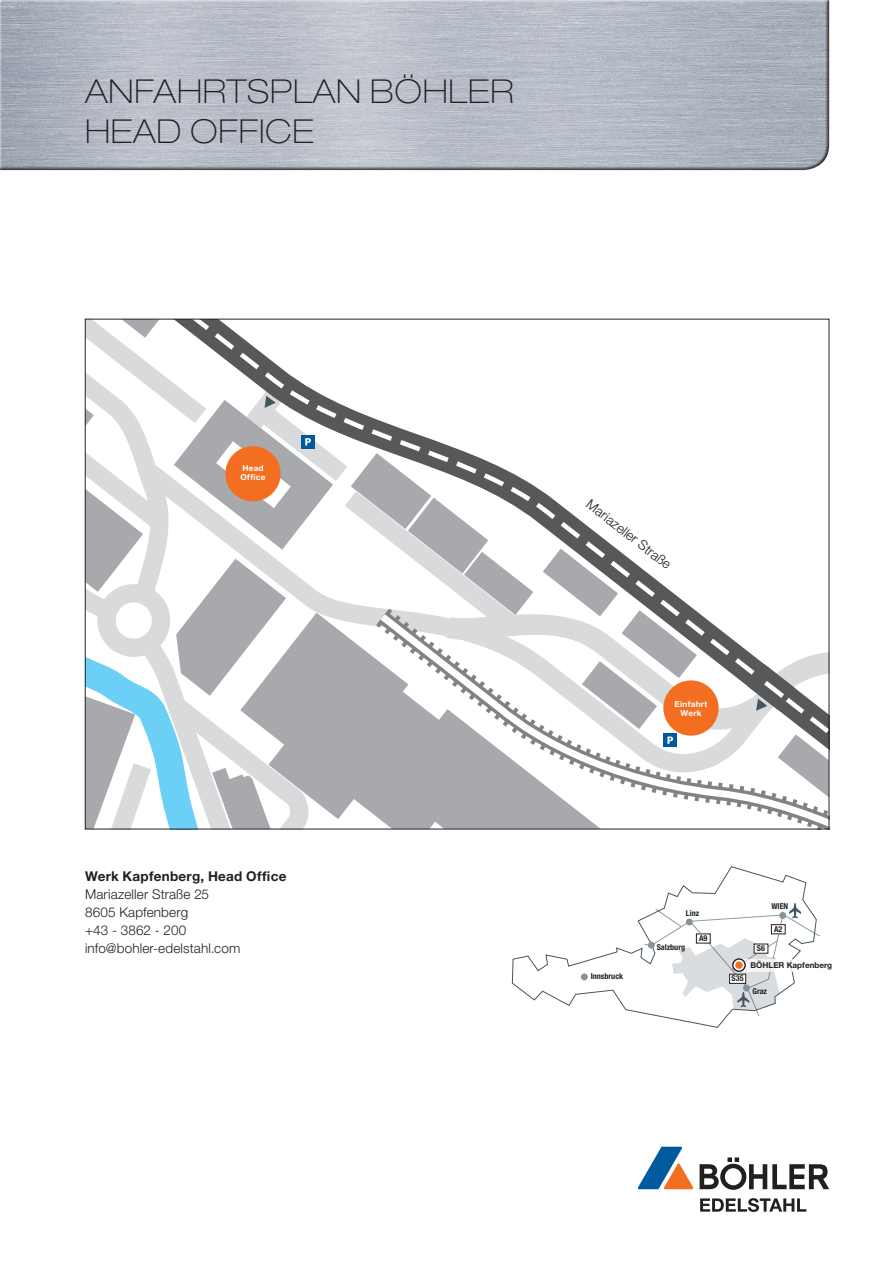
<style>
.page{position:relative;width:893px;height:1263px;background:#fff}
.page>*{position:absolute;margin:0;border:0;box-sizing:border-box;transform-origin:0 0}
.t1{font:100 expanded 33px/39.6px "Helvetica Neue LT Std";letter-spacing:.025em;color:#231f20}
.t2{font:300 13.5px/18px "Helvetica Neue LT Std";letter-spacing:.01em;color:#231f20}
.t3{font:700 13.5px "Helvetica Neue LT Std";letter-spacing:.02em;color:#231f20}
.t4{font:700 8.25px/9px "Helvetica Neue LT Std";letter-spacing:.03em;color:#fff;text-align:center}
.t5{font:700 condensed 8.1px "Helvetica Neue LT Std";color:#231f20}
.t6{font:700 8.1px "Helvetica Neue LT Std";color:#231f20}
</style>
<div class="page">
<div style="left:0;top:0;width:830px;height:172px;background:#231f20;opacity:.75"></div>
<svg style="left:512px;top:866px;width:295px;height:162px"></svg>
<div style="left:581px;top:973px;width:7px;height:7px;background:#83939c;border-radius:50%"></div>
<svg style="left:644px;top:903px;width:176px;height:113px"></svg>
<div style="left:738px;top:959px;width:100px;height:12px;background:#fff"></div>
<svg style="left:733px;top:959px;width:12px;height:12px"></svg>
<div style="left:732px;top:958px;width:14px;height:14px;border:1px solid #231f20;border-radius:50%"></div>
<div style="left:735px;top:961px;width:8px;height:8px;background:#f36e21;border-radius:50%"></div>
<div style="left:686px;top:918px;width:7px;height:7px;background:#83939c;border-radius:50%"></div>
<svg style="left:87px;top:321px;width:276px;height:506px"></svg>
<svg style="left:87px;top:489px;width:79px;height:338px"></svg>
<svg style="left:373px;top:611px;width:343px;height:216px"></svg>
<svg style="left:87px;top:408px;width:7px;height:18px"></svg>
<svg style="left:212px;top:743px;width:143px;height:84px"></svg>
<div style="left:663px;top:680px;width:56px;height:56px;background:#f36e21;border-radius:50%"></div>
<svg style="left:700px;top:1157px;width:129px;height:33px"></svg>
<svg style="left:638px;top:1147px;width:55px;height:42px"></svg>
<svg style="left:700px;top:1198px;width:106px;height:14px"></svg>
<svg style="left:174px;top:383px;width:523px;height:346px"></svg>
<div style="left:663px;top:733px;width:14px;height:14px;background:#015a9d"></div>
<svg style="left:667px;top:736px;width:6px;height:8px"></svg>
<svg style="left:716px;top:611px;width:113px;height:218px"></svg>
<h1 class="t1" style="left:85px;top:71px;width:430px">ANFAHRTSPLAN BÖHLER<br>HEAD OFFICE</h1>
<p class="t4" style="left:240px;top:463px;width:27px;text-align:left">Head<br>Office</p>
<p class="t3" style="left:85px;top:868px;width:203px">Werk Kapfenberg, Head Office</p>
<p class="t2" style="left:85px;top:885px;width:157px">Mariazeller Straße 25<br>8605 Kapfenberg<br>+43 - 3862 - 200 info@bohler-edelstahl.com</p>
<p class="t2" style="left:594px;top:495px;width:105px;rotate:38deg">Mariazeller Straße</p>
<p class="t4" style="left:674px;top:699px;width:34px">Einfahrt<br>Werk</p>
<p class="t5" style="left:591px;top:971px;width:34px">Innsbruck</p>
<p class="t5" style="left:686px;top:908px;width:15px">Linz</p>
<p class="t5" style="left:657px;top:942px;width:30px">Salzburg</p>
<p class="t5" style="left:699px;top:933px;width:10px">A9</p>
<p class="t5" style="left:771px;top:902px;width:18px">WIEN</p>
<p class="t5" style="left:757px;top:943px;width:10px">S6</p>
<p class="t5" style="left:774px;top:924px;width:10px">A2</p>
<p class="t6" style="left:750px;top:960px;width:83px">BÖHLER Kapfenberg</p>
<p class="t5" style="left:732px;top:973px;width:14px">S35</p>
<p class="t5" style="left:752px;top:986px;width:16px">Graz</p>
</div>
